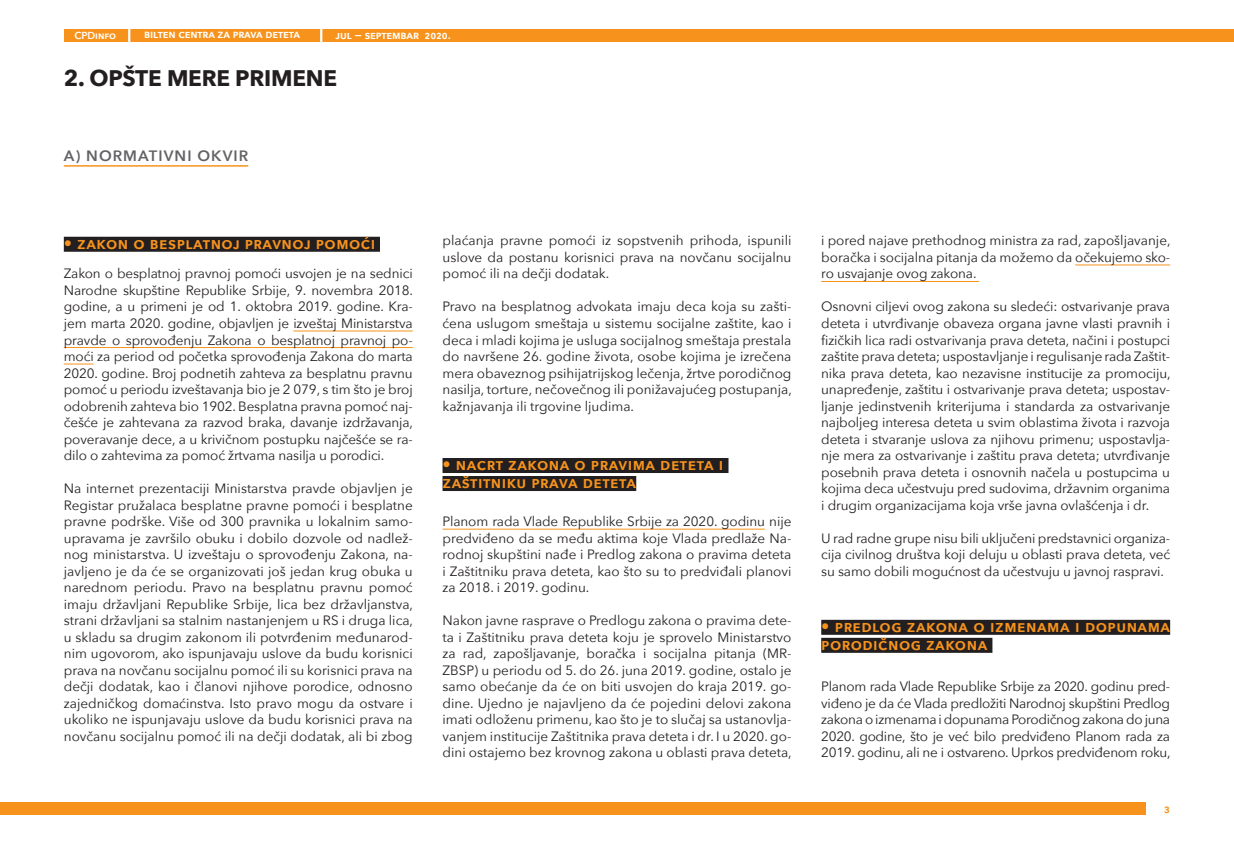
<style>
.page{position:relative;width:1234px;height:851px;background:#fff}
.page>*{position:absolute;margin:0;border:0;box-sizing:border-box;transform-origin:0 0}
.t1{font:700 22.5px "Avenir Next";letter-spacing:-.01em;color:#231f20}
.t2{font:600 16.5px/18px "Avenir Next";letter-spacing:.03em;color:#f7931d}
.t3{font:600 15px "Avenir Next";letter-spacing:.07em;color:#636366}
.t4{font:13.5px/16.5px "Avenir Next";color:#231f20;text-align:justify}
.t5{font:600 12px "Avenir Next";color:#f7931d}
.t6{font:600 11.4px "Avenir Next";letter-spacing:-.01em;color:#fff}
.t7{font:600 10.2px "Avenir Next";letter-spacing:-.01em;color:#fff}
</style>
<div class="page">
<div style="left:64px;top:29px;width:1169px;height:13px;background:#f7931d"></div>
<div style="left:0;top:802px;width:1145px;height:13px;background:#f7931d"></div>
<svg style="left:128px;top:29px;width:2px;height:13px"></svg>
<svg style="left:320px;top:29px;width:2px;height:13px"></svg>
<hr style="left:64px;top:165px;width:184px;height:2px;background:#f7931d">
<div style="left:64px;top:237px;width:316px;height:15px;background:#231f20"></div>
<hr style="left:293px;top:330px;width:119px;height:1px;background:#f7931d">
<hr style="left:64px;top:347px;width:348px;height:1px;background:#f7931d">
<hr style="left:64px;top:363px;width:30px;height:1px;background:#f7931d">
<div style="left:442px;top:458px;width:286px;height:15px;background:#231f20"></div>
<div style="left:442px;top:476px;width:194px;height:15px;background:#231f20"></div>
<hr style="left:442px;top:528px;width:322px;height:1px;background:#f7931d">
<hr style="left:1074px;top:264px;width:95px;height:1px;background:#f7931d">
<hr style="left:821px;top:281px;width:158px;height:1px;background:#f7931d">
<div style="left:821px;top:619px;width:348px;height:15px;background:#231f20"></div>
<div style="left:821px;top:637px;width:171px;height:15px;background:#231f20"></div>
<p class="t7" style="left:75px;top:27px;width:43px">CPDinfo</p>
<p class="t6" style="left:144px;top:24px;width:157px">bilten centra za prava deteta</p>
<p class="t6" style="left:335px;top:25px;width:116px">jul − septembar 2020.</p>
<h1 class="t1" style="left:64px;top:59px;width:275px">2. OPŠTE MERE PRIMENE</h1>
<p class="t3" style="left:64px;top:143px;width:186px">A) NORMATIVNI OKVIR</p>
<p class="t2" style="left:64px;top:233px;width:313px">• zakon o besplatnoj pravnoj pomoći</p>
<p class="t4" style="left:64px;top:265px;width:351px">Zakon o besplatnoj pravnoj pomoći usvojen je na sednici Narodne skupštine Republike Srbije, 9. novembra 2018. godine, a u primeni je od 1. oktobra 2019. godine. Kra&shy;jem marta 2020. godine, objavljen je izveštaj Ministarstva pravde o sprovođenju Zakona o besplatnoj pravnoj po&shy;moći za period od početka sprovođenja Zakona do marta 2020. godine. Broj podnetih zahteva za besplatnu pravnu pomoć u periodu izveštavanja bio je 2 079, s tim što je broj odobrenih zahteva bio 1902. Besplatna pravna pomoć naj&shy;češće je zahtevana za razvod braka, davanje izdržavanja, poveravanje dece, a u krivičnom postupku najčešće se ra&shy;dilo o zahtevima za pomoć žrtvama nasilja u porodici.</p>
<p class="t4" style="left:64px;top:479px;width:351px">Na internet prezentaciji Ministarstva pravde objavljen je Registar pružalaca besplatne pravne pomoći i besplatne pravne podrške. Više od 300 pravnika u lokalnim samo&shy;upravama je završilo obuku i dobilo dozvole od nadlež&shy;nog ministarstva. U izveštaju o sprovođenju Zakona, na&shy;javljeno je da će se organizovati još jedan krug obuka u narednom periodu. Pravo na besplatnu pravnu pomoć imaju državljani Republike Srbije, lica bez državljanstva, strani državljani sa stalnim nastanjenjem u RS i druga lica, u skladu sa drugim zakonom ili potvrđenim međunarod&shy;nim ugovorom, ako ispunjavaju uslove da budu korisnici prava na novčanu socijalnu pomoć ili su korisnici prava na dečji dodatak, kao i članovi njihove porodice, odnosno zajedničkog domaćinstva. Isto pravo mogu da ostvare i ukoliko ne ispunjavaju uslove da budu korisnici prava na novčanu socijalnu pomoć ili na dečji dodatak, ali bi zbog</p>
<p class="t4" style="left:442px;top:232px;width:350px">plaćanja pravne pomoći iz sopstvenih prihoda, ispunili uslove da postanu korisnici prava na novčanu socijalnu pomoć ili na dečji dodatak.</p>
<p class="t4" style="left:442px;top:298px;width:351px">Pravo na besplatnog advokata imaju deca koja su zašti&shy;ćena uslugom smeštaja u sistemu socijalne zaštite, kao i deca i mladi kojima je usluga socijalnog smeštaja prestala do navršene 26. godine života, osobe kojima je izrečena mera obaveznog psihijatrijskog lečenja, žrtve porodičnog nasilja, torture, nečovečnog ili ponižavajućeg postupanja, kažnjavanja ili trgovine ljudima.</p>
<p class="t2" style="left:442px;top:455px;width:282px">• nacrt zakona o pravima deteta i zaštitniku prava deteta</p>
<p class="t4" style="left:442px;top:512px;width:350px">Planom rada Vlade Republike Srbije za 2020. godinu nije predviđeno da se među aktima koje Vlada predlaže Na&shy;rodnoj skupštini nađe i Predlog zakona o pravima deteta i Zaštitniku prava deteta, kao što su to predviđali planovi za 2018. i 2019. godinu.</p>
<p class="t4" style="left:442px;top:611px;width:351px">Nakon javne rasprave o Predlogu zakona o pravima dete&shy;ta i Zaštitniku prava deteta koju je sprovelo Ministarstvo za rad, zapošljavanje, boračka i socijalna pitanja (MR-ZBSP) u periodu od 5. do 26. juna 2019. godine, ostalo je samo obećanje da će on biti usvojen do kraja 2019. go&shy;dine. Ujedno je najavljeno da će pojedini delovi zakona imati odloženu primenu, kao što je to slučaj sa ustanovlja&shy;vanjem institucije Zaštitnika prava deteta i dr. I u 2020. go&shy;dini ostajemo bez krovnog zakona u oblasti prava deteta,</p>
<p class="t4" style="left:821px;top:232px;width:351px">i pored najave prethodnog ministra za rad, zapošljavanje, boračka i socijalna pitanja da možemo da očekujemo sko&shy;ro usvajanje ovog zakona.</p>
<p class="t4" style="left:821px;top:298px;width:351px">Osnovni ciljevi ovog zakona su sledeći: ostvarivanje prava deteta i utvrđivanje obaveza organa javne vlasti pravnih i fizičkih lica radi ostvarivanja prava deteta, načini i postupci zaštite prava deteta; uspostavljanje i regulisanje rada Zaštit&shy;nika prava deteta, kao nezavisne institucije za promociju, unapređenje, zaštitu i ostvarivanje prava deteta; uspostav&shy;ljanje jedinstvenih kriterijuma i standarda za ostvarivanje najboljeg interesa deteta u svim oblastima života i razvoja deteta i stvaranje uslova za njihovu primenu; uspostavlja&shy;nje mera za ostvarivanje i zaštitu prava deteta; utvrđivanje posebnih prava deteta i osnovnih načela u postupcima u kojima deca učestvuju pred sudovima, državnim organima i drugim organizacijama koja vrše javna ovlašćenja i dr.</p>
<p class="t4" style="left:821px;top:529px;width:350px">U rad radne grupe nisu bili uključeni predstavnici organiza&shy;cija civilnog društva koji deluju u oblasti prava deteta, već su samo dobili mogućnost da učestvuju u javnoj raspravi.</p>
<p class="t2" style="left:821px;top:616px;width:350px">• predlog zakona o izmenama i dopunama porodičnog zakona</p>
<p class="t4" style="left:821px;top:677px;width:351px">Planom rada Vlade Republike Srbije za 2020. godinu pred&shy;viđeno je da će Vlada predložiti Narodnoj skupštini Predlog zakona o izmenama i dopunama Porodičnog zakona do juna 2020. godine, što je već bilo predviđeno Planom rada za 2019. godinu, ali ne i ostvareno. Uprkos predviđenom roku,</p>
<p class="t5" style="left:1163px;top:798px;width:8px">3</p>
</div>
